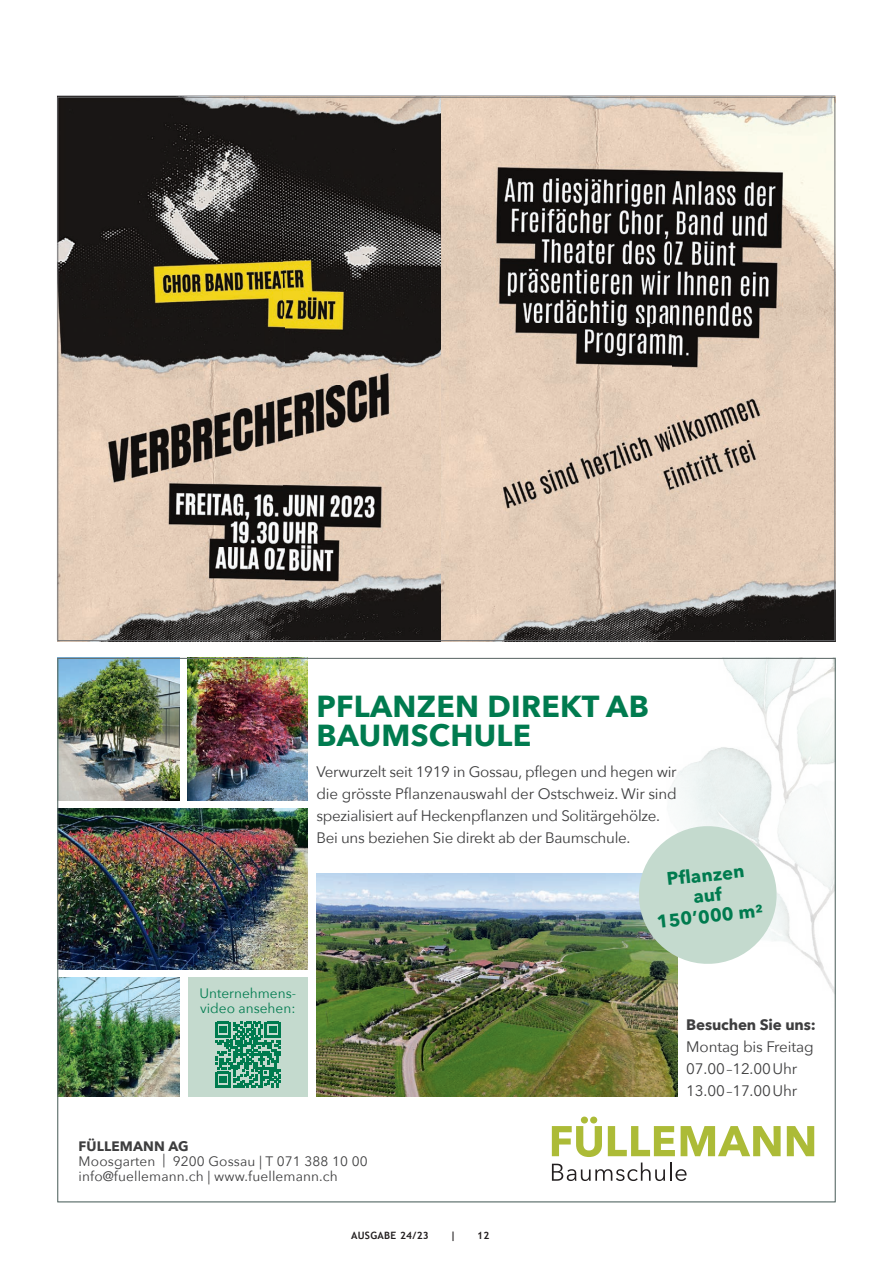
<style>
.page{position:relative;width:893px;height:1263px;background:#fff}
.page>*{position:absolute;margin:0;border:0;box-sizing:border-box;transform-origin:0 0}
.t1{font:700 30.3px/29.2px "Avenir Next";letter-spacing:.01em;color:#007b4f}
.t2{font:700 18.15px/20.7px "Avenir Next";color:#007b4f;text-align:center}
.t3{font:15.15px/22px "Avenir Next";letter-spacing:-.02em;color:#3e3e3f}
.t4{font:700 15.15px "Avenir Next";letter-spacing:-.01em;color:#3e3e3f}
.t5{font:13.65px/15.1px "Avenir Next";letter-spacing:.01em;color:#3e3e3f}
.t6{font:13.65px/15.1px "Avenir Next";color:#007b4f}
.t7{font:700 13.65px "Avenir Next";letter-spacing:.01em;color:#3e3e3f}
.t8{font:700 10.2px "Trebuchet MS";letter-spacing:.03em;color:#231f20}
</style>
<div class="page">
<img style="left:59px;top:99px;width:382px;height:540px">
<img style="left:441px;top:99px;width:392px;height:540px">
<img style="left:59px;top:660px;width:775px;height:521px">
<img style="left:59px;top:660px;width:120px;height:140px">
<h1 class="t1" style="left:316px;top:691px;width:334px">PFLANZEN DIREKT AB<br>BAUMSCHULE</h1>
<p class="t3" style="left:316px;top:760px;width:362px">Verwurzelt seit 1919 in Gossau, pflegen und hegen wir die grösste Pflanzenauswahl der Ostschweiz. Wir sind spezialisiert auf Heckenpflanzen und Solitärgehölze.<br>Bei uns beziehen Sie direkt ab der Baumschule.</p>
<p class="t6" style="left:199px;top:984px;width:98px">Unternehmens&shy;video ansehen:</p>
<p class="t7" style="left:79px;top:1134px;width:112px">FÜLLEMANN AG</p>
<p class="t5" style="left:79px;top:1153px;width:291px">Moosgarten | 9200 Gossau | T 071 388 10 00 info@fuellemann.ch | www.fuellemann.ch</p>
<p class="t8" style="left:351px;top:1229px;width:79px">AUSGABE 24/23</p>
<p class="t8" style="left:450px;top:1229px;width:7px">|</p>
<p class="t8" style="left:477px;top:1229px;width:14px">12</p>
<p class="t2" style="left:651px;top:870px;width:108px;rotate:-6deg">Pflanzen auf<br>150’000 m²</p>
<p class="t4" style="left:686px;top:1011px;width:131px">Besuchen Sie uns:</p>
<p class="t3" style="left:686px;top:1034px;width:129px">Montag bis Freitag<br>07.00 –12.00 Uhr<br>13.00 –17.00 Uhr</p>
</div>
